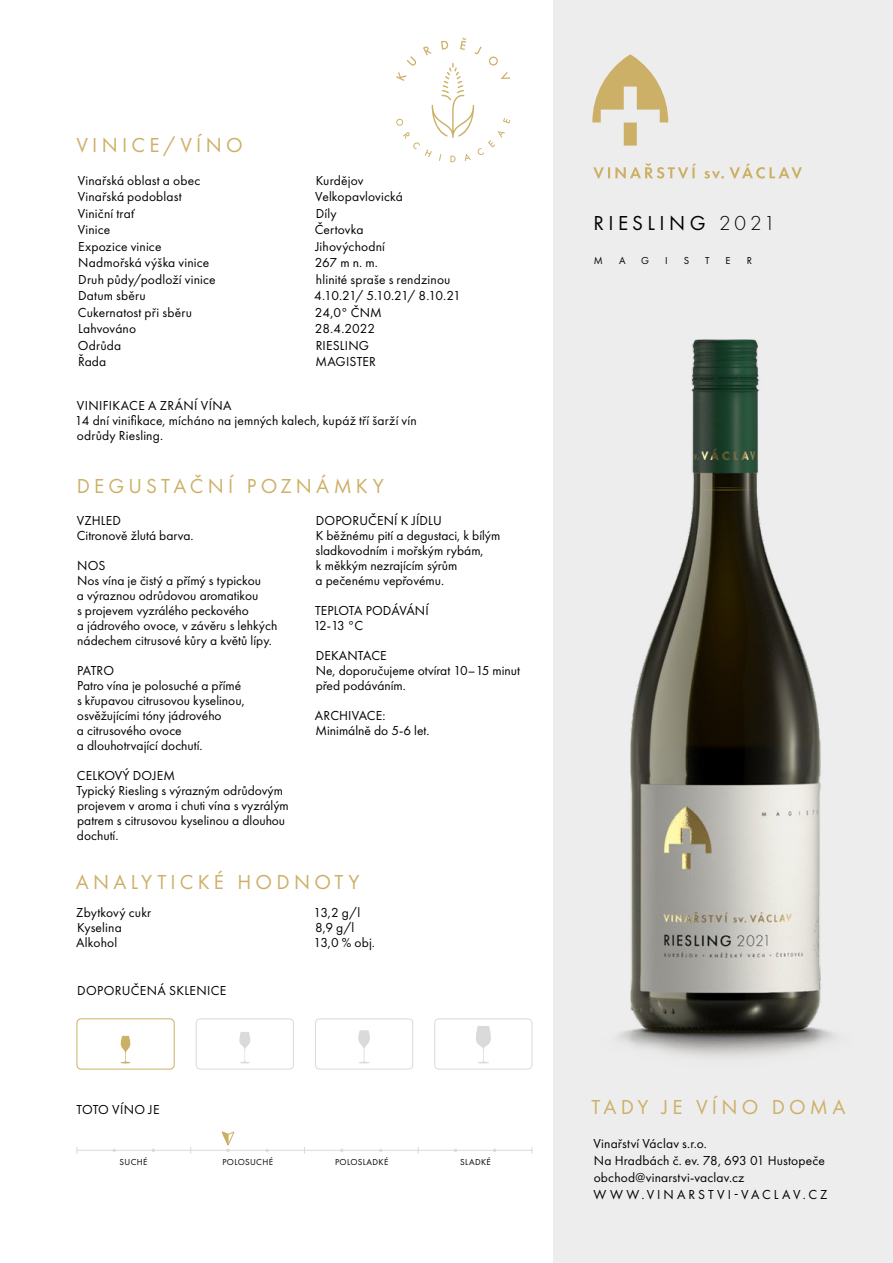
<style>
.page{position:relative;width:893px;height:1263px;background:#fff}
.page>*{position:absolute;margin:0;border:0;box-sizing:border-box;transform-origin:0 0}
.t1{font:21px "Futura PT";letter-spacing:.2em;color:#cdb068}
.t2{font:21px "Futura PT";letter-spacing:.21em;color:#000}
.t3{font:13.5px/15px "Futura PT";color:#000}
.t4{font:13.5px "Futura PT";letter-spacing:.025em;color:#000}
.t5{font:10.5px "Futura PT";color:#000}
.t6{font:9px "Futura PT";letter-spacing:.04em;color:#000}
.s1{font-weight:300}
</style>
<div class="page">
<div style="left:554px;top:0;width:339px;height:1263px;background:#ededed"></div>
<img style="left:618px;top:339px;width:217px;height:719px">
<div style="left:77px;top:1018px;width:98px;height:51px;border:1px solid #cdb068;border-radius:4px"></div>
<div style="left:196px;top:1018px;width:98px;height:51px;border:1px solid #dadada;border-radius:4px"></div>
<div style="left:315px;top:1018px;width:98px;height:51px;border:1px solid #dadada;border-radius:4px"></div>
<div style="left:434px;top:1018px;width:98px;height:51px;border:1px solid #dadada;border-radius:4px"></div>
<svg style="left:120px;top:1036px;width:11px;height:27px"></svg>
<svg style="left:239px;top:1032px;width:11px;height:31px"></svg>
<svg style="left:358px;top:1030px;width:12px;height:33px"></svg>
<svg style="left:476px;top:1026px;width:15px;height:37px"></svg>
<svg style="left:592px;top:54px;width:76px;height:92px"></svg>
<svg style="left:593px;top:163px;width:209px;height:16px"></svg>
<svg style="left:396px;top:38px;width:114px;height:124px"></svg>
<hr style="left:77px;top:1150px;width:455px;height:1px;background:#dadada">
<svg style="left:221px;top:1131px;width:14px;height:21px"></svg>
<h1 class="t1" style="left:76px;top:132px;width:168px">VINICE/VÍNO</h1>
<p class="t3" style="left:78px;top:172px;width:139px;line-height:16.5px">Vinařská oblast a obec<br>Vinařská podoblast<br>Viniční trať<br>Vinice<br>Expozice vinice<br>Nadmořská výška vinice<br>Druh půdy/podloží vinice<br>Datum sběru<br>Cukernatost při sběru<br>Lahvováno<br>Odrůda<br>Řada</p>
<p class="t3" style="left:314px;top:172px;width:148px;line-height:16.5px">Kurdějov<br>Velkopavlovická<br>Díly<br>Čertovka<br>Jihovýchodní<br>267 m n. m.<br>hlinité spraše s rendzinou<br>4.10.21/ 5.10.21/ 8.10.21<br>24,0° ČNM<br>28.4.2022<br>RIESLING<br>MAGISTER</p>
<p class="t3" style="left:75px;top:398px;width:343px">VINIFIKACE A ZRÁNÍ VÍNA<br>14 dní vinifikace, mícháno na jemných kalech, kupáž tří šarží vín odrůdy Riesling.</p>
<h1 class="t1" style="left:77px;top:474px;width:309px">DEGUSTAČNÍ POZNÁMKY</h1>
<p class="t3" style="left:77px;top:513px;width:118px">VZHLED<br>Citronově žlutá barva.</p>
<p class="t3" style="left:77px;top:558px;width:202px">NOS<br>Nos vína je čistý a přímý s typickou<br>a výraznou odrůdovou aromatikou<br>s projevem vyzrálého peckového<br>a jádrového ovoce, v závěru s lehkých nádechem citrusové kůry a květů lípy.</p>
<p class="t3" style="left:77px;top:663px;width:169px">PATRO<br>Patro vína je polosuché a přímé s křupavou citrusovou kyselinou, osvěžujícími tóny jádrového<br>a citrusového ovoce<br>a dlouhotrvající dochutí.</p>
<p class="t3" style="left:76px;top:768px;width:214px">CELKOVÝ DOJEM<br>Typický Riesling s výrazným odrůdovým projevem v aroma i chuti vína s vyzrálým patrem s citrusovou kyselinou a dlouhou dochutí.</p>
<p class="t3" style="left:315px;top:513px;width:186px">DOPORUČENÍ K JÍDLU<br>K běžnému pití a degustaci, k bílým sladkovodním i mořským rybám,<br>k měkkým nezrajícím sýrům<br>a pečenému vepřovému.</p>
<p class="t3" style="left:314px;top:603px;width:117px">TEPLOTA PODÁVÁNÍ<br>12-13 °C</p>
<p class="t3" style="left:316px;top:648px;width:206px">DEKANTACE<br>Ne, doporučujeme otvírat 10–15 minut před podáváním.</p>
<p class="t3" style="left:315px;top:708px;width:116px">ARCHIVACE:<br>Minimálně do 5-6 let.</p>
<h1 class="t1" style="left:76px;top:869px;width:285px">ANALYTICKÉ HODNOTY</h1>
<p class="t3" style="left:76px;top:905px;width:77px">Zbytkový cukr<br>Kyselina<br>Alkohol</p>
<p class="t3" style="left:314px;top:905px;width:63px">13,2 g/l<br>8,9 g/l<br>13,0 % obj.</p>
<p class="t4" style="left:77px;top:982px;width:151px">DOPORUČENÁ SKLENICE</p>
<p class="t4" style="left:77px;top:1102px;width:84px">TOTO VÍNO JE</p>
<p class="t6" style="left:120px;top:1157px;width:30px">SUCHÉ</p>
<p class="t6" style="left:222px;top:1157px;width:52px">POLOSUCHÉ</p>
<p class="t6" style="left:335px;top:1157px;width:55px">POLOSLADKÉ</p>
<p class="t6" style="left:460px;top:1157px;width:32px">SLADKÉ</p>
<h1 class="t2" style="left:594px;top:210px;width:183px">RIESLING <span class="s1">2021</span></h1>
<p class="t5" style="left:594px;top:254px;width:11px">M</p>
<p class="t5" style="left:619px;top:254px;width:8px">A</p>
<p class="t5" style="left:641px;top:254px;width:9px">G</p>
<p class="t5" style="left:665px;top:254px;width:4px">I</p>
<p class="t5" style="left:684px;top:254px;width:7px">S</p>
<p class="t5" style="left:705px;top:254px;width:6px">T</p>
<p class="t5" style="left:726px;top:254px;width:7px">E</p>
<p class="t5" style="left:747px;top:254px;width:7px">R</p>
<h1 class="t1" style="left:591px;top:1095px;width:255px">TADY JE VÍNO DOMA</h1>
<p class="t3" style="left:593px;top:1135px;width:235px;line-height:17px">Vinařství Václav s.r.o.<br>Na Hradbách č. ev. 78, 693 01 Hustopeče obchod@vinarstvi-vaclav.cz<br>WWW.VINARSTVI-VACLAV.CZ</p>
</div>
